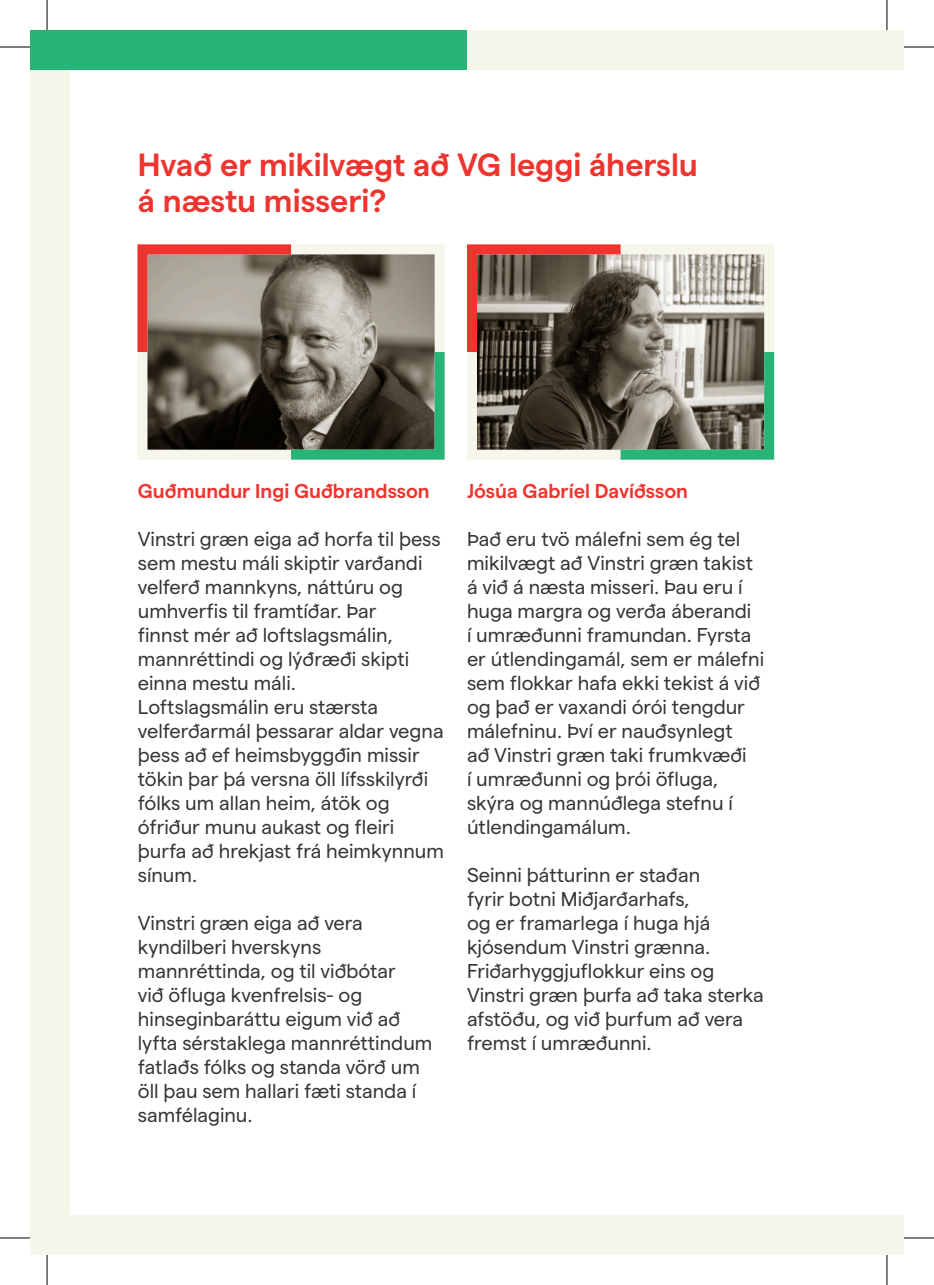
<style>
.page{position:relative;width:934px;height:1285px;background:#fff}
.page>*{position:absolute;margin:0;border:0;box-sizing:border-box;transform-origin:0 0}
.t1{font:600 32px/36px "Matter";color:#ee342e}
.t2{font:20px/24px "Matter";color:#333538}
.t3{font:600 20px "Matter";color:#ee342e}
</style>
<div class="page">
<div style="left:30px;top:1216px;width:873px;height:39px;background:#f6f6ed"></div>
<div style="left:30px;top:30px;width:39px;height:1225px;background:#f6f6ed"></div>
<div style="left:30px;top:30px;width:873px;height:39px;background:#f6f6ed"></div>
<div style="left:30px;top:30px;width:436px;height:39px;background:#27b577"></div>
<svg style="left:137px;top:244px;width:308px;height:216px;background:#7d766a"></svg>
<svg style="left:467px;top:244px;width:308px;height:216px;background:#7f776b"></svg>
<hr style="left:0;top:47px;width:30px;height:1px;background:#000">
<hr style="left:903px;top:47px;width:30px;height:1px;background:#000">
<hr style="left:0;top:1237px;width:30px;height:1px;background:#000">
<hr style="left:903px;top:1237px;width:30px;height:1px;background:#000">
<hr style="left:47px;top:0;width:1px;height:30px;background:#000">
<hr style="left:47px;top:1255px;width:1px;height:30px;background:#000">
<hr style="left:886px;top:0;width:1px;height:30px;background:#000">
<hr style="left:886px;top:1255px;width:1px;height:30px;background:#000">
<h1 class="t1" style="left:138px;top:144px;width:561px">Hvað er mikilvægt að VG leggi áherslu á næstu misseri?</h1>
<p class="t3" style="left:138px;top:476px;width:293px">Guðmundur Ingi Guðbrandsson</p>
<p class="t2" style="left:138px;top:525px;width:307px">Vinstri græn eiga að horfa til þess sem mestu máli skiptir varðandi velferð mannkyns, náttúru og umhverfis til framtíðar. Þar<br>finnst mér að loftslagsmálin, mannréttindi og lýðræði skipti einna mestu máli.<br>Loftslagsmálin eru stærsta velferðarmál þessarar aldar vegna þess að ef heimsbyggðin missir tökin þar þá versna öll lífsskilyrði fólks um allan heim, átök og ófriður munu aukast og fleiri þurfa að hrekjast frá heimkynnum sínum.</p>
<p class="t2" style="left:138px;top:909px;width:296px">Vinstri græn eiga að vera kyndilberi hverskyns mannréttinda, og til viðbótar<br>við öfluga kvenfrelsis- og hinseginbaráttu eigum við að lyfta sérstaklega mannréttindum fatlaðs fólks og standa vörð um öll þau sem hallari fæti standa í samfélaginu.</p>
<p class="t3" style="left:467px;top:476px;width:222px">Jósúa Gabríel Davíðsson</p>
<p class="t2" style="left:467px;top:525px;width:298px">Það eru tvö málefni sem ég tel mikilvægt að Vinstri græn takist á við á næsta misseri. Þau eru í huga margra og verða áberandi<br>í umræðunni framundan. Fyrsta er útlendingamál, sem er málefni sem flokkar hafa ekki tekist á við og það er vaxandi órói tengdur málefninu. Því er nauðsynlegt<br>að Vinstri græn taki frumkvæði<br>í umræðunni og þrói öfluga, skýra og mannúðlega stefnu í útlendingamálum.</p>
<p class="t2" style="left:467px;top:861px;width:298px">Seinni þátturinn er staðan<br>fyrir botni Miðjarðarhafs,<br>og er framarlega í huga hjá kjósendum Vinstri grænna.<br>Friðarhyggjuflokkur eins og<br>Vinstri græn þurfa að taka sterka afstöðu, og við þurfum að vera fremst í umræðunni.</p>
</div>
